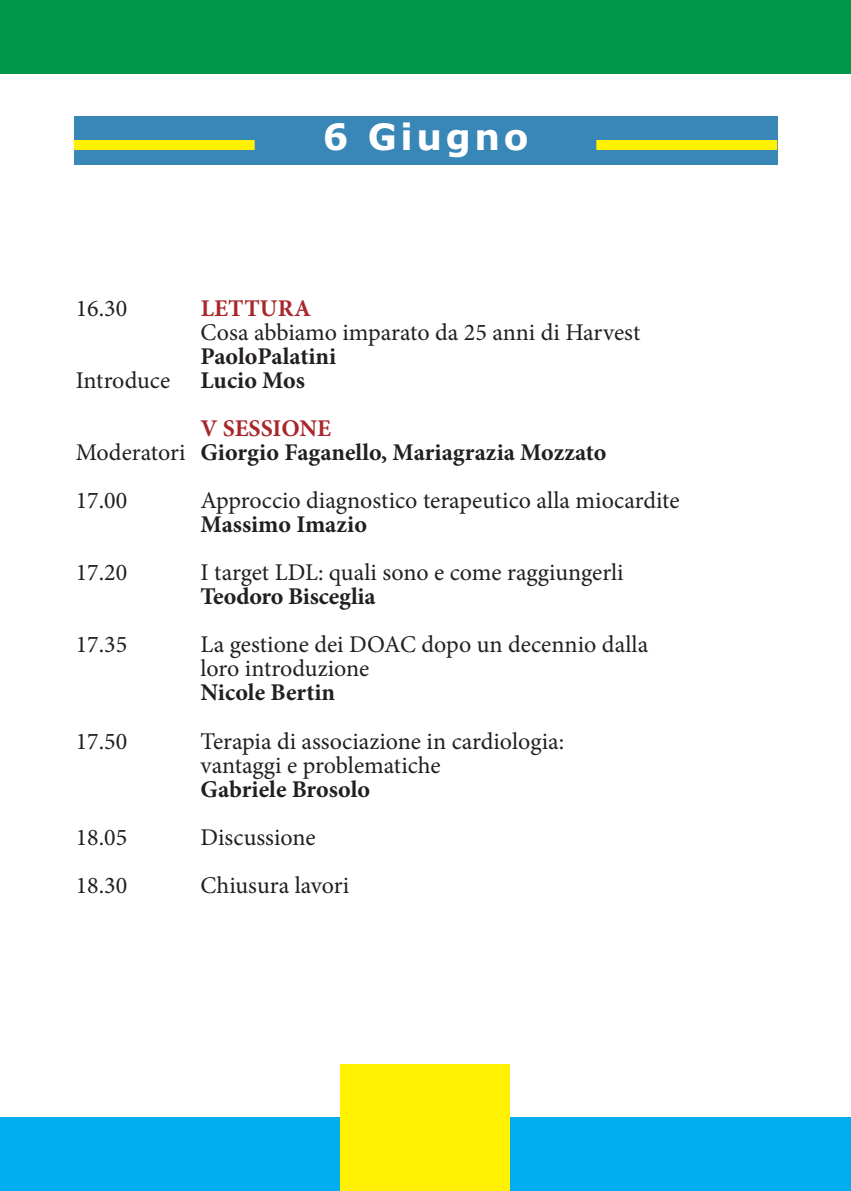
<style>
.page{position:relative;width:851px;height:1191px;background:#fff}
.page>*{position:absolute;margin:0;border:0;box-sizing:border-box;transform-origin:0 0}
.t1{font:700 36px "Verdana";letter-spacing:.1em;color:#fff}
.t2{font:24px/24px "Minion Pro";color:#231f20}
.t3{font:700 24px/24px "Minion Pro";color:#231f20}
.t4{font:700 24px "Minion Pro";letter-spacing:.01em;color:#a8272b}
.s1{color:#a8272b}
.s2{font-weight:400}
</style>
<div class="page">
<div style="left:0;top:0;width:850px;height:74px;background:#009848"></div>
<div style="left:74px;top:116px;width:703px;height:48px;background:#3887b6"></div>
<div style="left:74px;top:140px;width:180px;height:10px;background:#fff101"></div>
<div style="left:596px;top:140px;width:181px;height:10px;background:#fff101"></div>
<div style="left:0;top:1117px;width:850px;height:74px;background:#00aeef"></div>
<div style="left:340px;top:1064px;width:170px;height:127px;background:#fff101"></div>
<h1 class="t1" style="left:322px;top:114px;width:207px">6 Giugno</h1>
<p class="t2" style="left:76px;top:299px;width:53px">16.30</p>
<p class="t4" style="left:201px;top:300px;width:112px">LETTURA</p>
<p class="t2" style="left:200px;top:323px;width:441px">Cosa abbiamo imparato da 25 anni di Harvest</p>
<p class="t3" style="left:200px;top:347px;width:137px">PaoloPalatini</p>
<p class="t2" style="left:76px;top:371px;width:96px">Introduce</p>
<p class="t3" style="left:200px;top:371px;width:106px">Lucio Mos</p>
<p class="t3" style="left:76px;top:419px;width:532px;text-indent:125px"><span class="s1">V SESSIONE<br></span><span class="s2">Moderatori</span> Giorgio Faganello, Mariagrazia Mozzato</p>
<p class="t2" style="left:76px;top:491px;width:53px">17.00</p>
<p class="t2" style="left:200px;top:491px;width:480px">Approccio diagnostico terapeutico alla miocardite</p>
<p class="t3" style="left:200px;top:515px;width:168px">Massimo Imazio</p>
<p class="t2" style="left:76px;top:563px;width:53px">17.20</p>
<p class="t2" style="left:200px;top:563px;width:424px">I target LDL: quali sono e come raggiungerli</p>
<p class="t3" style="left:200px;top:587px;width:176px">Teodoro Bisceglia</p>
<p class="t2" style="left:76px;top:635px;width:53px">17.35</p>
<p class="t2" style="left:200px;top:635px;width:449px">La gestione dei DOAC dopo un decennio dalla loro introduzione</p>
<p class="t3" style="left:200px;top:683px;width:136px">Nicole Bertin</p>
<p class="t2" style="left:76px;top:731px;width:53px">17.50</p>
<p class="t2" style="left:200px;top:731px;width:365px">Terapia di associazione in cardiologia: vantaggi e problematiche</p>
<p class="t3" style="left:200px;top:779px;width:171px">Gabriele Brosolo</p>
<p class="t2" style="left:76px;top:827px;width:53px">18.05</p>
<p class="t2" style="left:200px;top:827px;width:117px">Discussione</p>
<p class="t2" style="left:76px;top:875px;width:53px">18.30</p>
<p class="t2" style="left:200px;top:875px;width:150px">Chiusura lavori</p>
</div>
